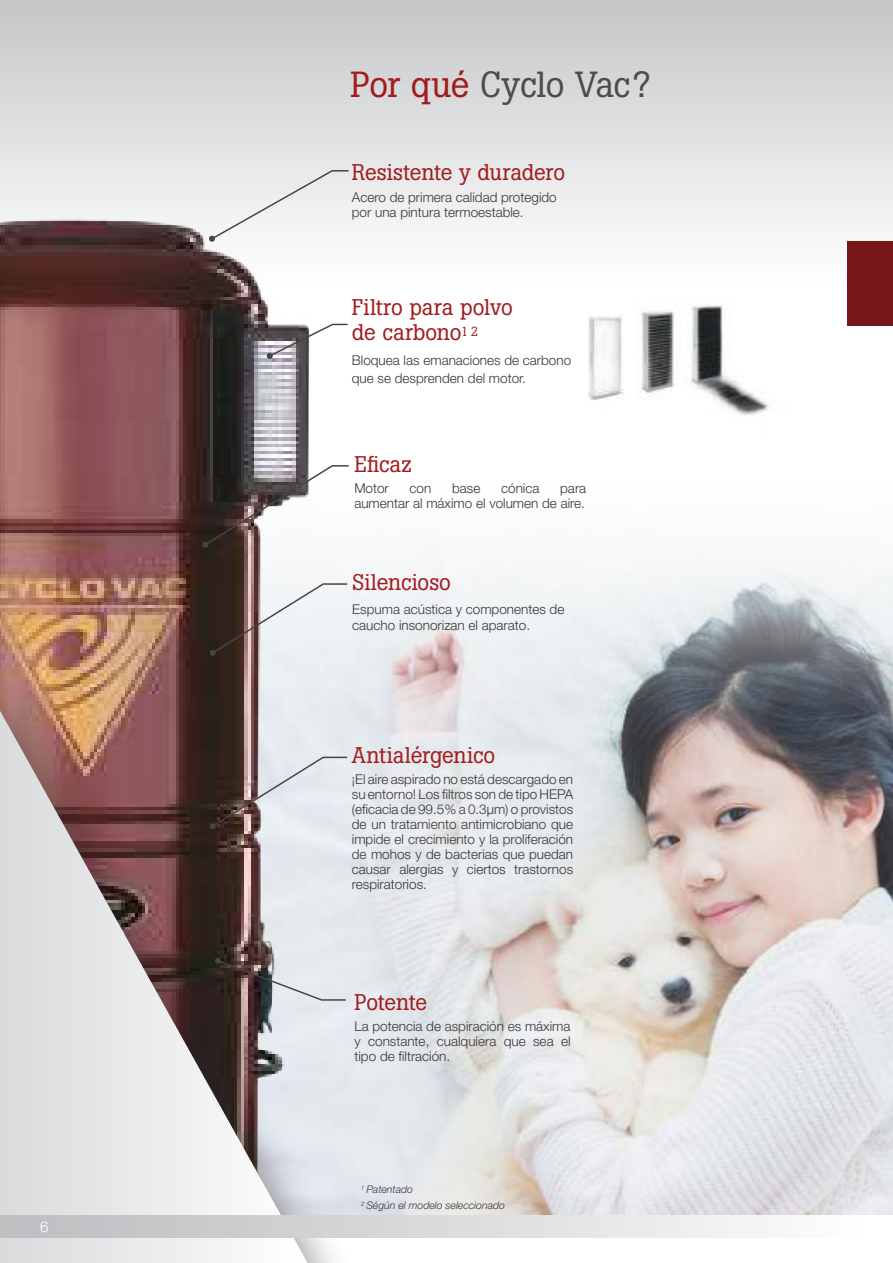
<style>
.page{position:relative;width:893px;height:1263px;background:#fff}
.page>*{position:absolute;margin:0;border:0;box-sizing:border-box;transform-origin:0 0}
.t1{font:36px "Boton";letter-spacing:-.015em;color:#4e4b4c}
.t2{font:22.5px/25.5px "Boton";letter-spacing:-.005em;color:#a21c1e}
.t3{font:300 15px "Helvetica Neue LT Std";color:#fff}
.t4{font:300 13.5px/15px "Helvetica Neue LT Std";color:#393535}
.t5{font:italic 300 10.5px/16.2px "Helvetica Neue LT Std";color:#393535}
.s1{color:#a21c1e}
</style>
<div class="page">
<img style="left:588px;top:305px;width:181px;height:111px">
<img style="left:338px;top:559px;width:555px;height:657px">
<div style="left:0;top:0;width:893px;height:296px;background:linear-gradient(to bottom,#c5c6c9,#fff)"></div>
<hr style="left:892px;top:298px;width:1px;height:58px;background:#4e4b4c">
<img style="left:0;top:148px;width:338px;height:528px">
<svg style="left:202px;top:464px;width:147px;height:84px"></svg>
<div style="left:209px;top:169px;width:141px;height:73px;background:#f0f0f1"></div>
<svg style="left:267px;top:323px;width:81px;height:36px"></svg>
<svg style="left:210px;top:582px;width:139px;height:74px"></svg>
<div style="left:0;top:676px;width:358px;height:587px;background:#241f1f;opacity:.46"></div>
<svg style="left:0;top:697px;width:315px;height:566px"></svg>
<div style="left:0;top:1216px;width:893px;height:21px;background:linear-gradient(to right,#babbbe,#fefeff)"></div>
<div style="left:848px;top:241px;width:45px;height:84px;background:#761618"></div>
<p class="t3" style="left:40px;top:1217px;width:10px">6</p>
<h1 class="t1" style="left:350px;top:63px;width:302px"><span class="s1">Por qué</span> Cyclo Vac?</h1>
<h2 class="t2" style="left:352px;top:159px;width:215px">Resistente y duradero</h2>
<p class="t4" style="left:352px;top:189px;width:206px">Acero de primera calidad protegido por una pintura termoestable.</p>
<h2 class="t2" style="left:352px;top:294px;width:163px">Filtro para polvo de carbono<sup>1</sup> <sup>2</sup></h2>
<p class="t4" style="left:352px;top:351px;width:221px;line-height:18px">Bloquea las emanaciones de carbono que se desprenden del motor.</p>
<h2 class="t2" style="left:354px;top:451px;width:59px">Eficaz</h2>
<p class="t4" style="left:354px;top:481px;width:36px">Motor</p>
<p class="t4" style="left:410px;top:481px;width:23px">con</p>
<p class="t4" style="left:452px;top:481px;width:30px">base</p>
<p class="t4" style="left:501px;top:481px;width:40px">cónica</p>
<p class="t4" style="left:354px;top:481px;width:233px;text-align:right">para<br>aumentar al máximo el volumen de aire.</p>
<h2 class="t2" style="left:352px;top:570px;width:100px">Silencioso</h2>
<p class="t4" style="left:352px;top:600px;width:214px;line-height:16.5px">Espuma acústica y componentes de caucho insonorizan el aparato.</p>
<h2 class="t2" style="left:352px;top:742px;width:145px">Antialérgenico</h2>
<p class="t4" style="left:352px;top:772px;width:223px;text-align:justify">¡El aire aspirado no está descargado en su entorno! Los filtros son de tipo HEPA (eficacia de 99.5% a 0.3µm) o provistos de un tratamiento antimicrobiano que impide el crecimiento y la proliferación de mohos y de bacterias que puedan causar alergias y ciertos trastornos respiratorios.</p>
<h2 class="t2" style="left:354px;top:989px;width:74px">Potente</h2>
<p class="t4" style="left:354px;top:1019px;width:218px;text-align:justify">La potencia de aspiración es máxima y constante, cualquiera que sea el tipo de filtración.</p>
<p class="t5" style="left:361px;top:1181px;width:145px"><sup>1</sup> Patentado<br><sup>2</sup> Ségún el modelo seleccionado</p>
</div>
